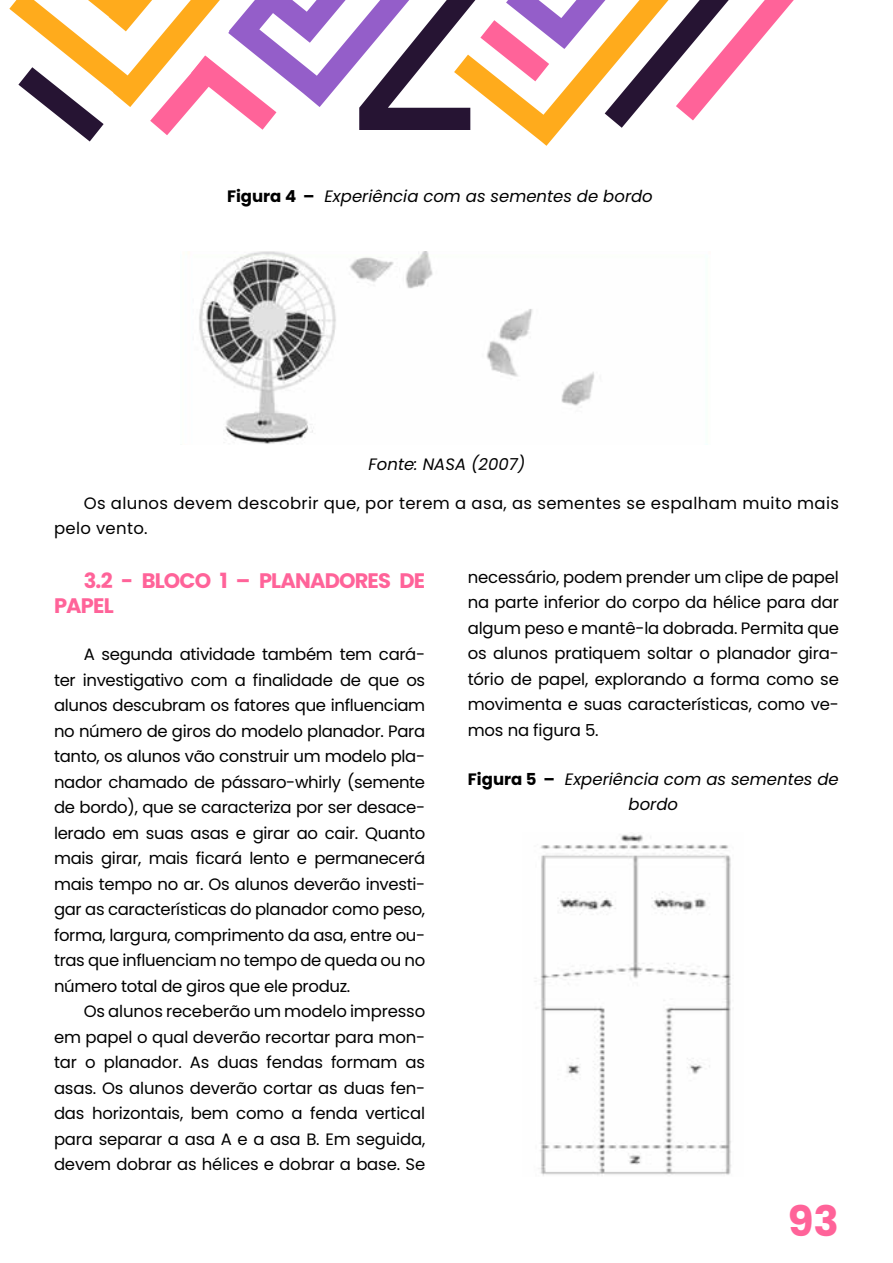
<style>
.page{position:relative;width:893px;height:1263px;background:#fff}
.page>*{position:absolute;margin:0;border:0;box-sizing:border-box;transform-origin:0 0}
.t1{font:700 42px "Poppins";color:#ff6399}
.t2{font:700 21px/25.5px "Poppins";letter-spacing:-.04em;color:#ff6399}
.t3{font:16.5px/25.5px "Poppins";letter-spacing:-.01em;color:#000;text-align:justify}
.t4{font:italic 16.5px/25.5px "Poppins";color:#000;text-align:center}
.t5{font:16.5px/25.5px "Poppins";letter-spacing:.02em;color:#000}
.s1{font-weight:700;font-style:normal}
</style>
<div class="page">
<svg style="left:527px;top:130px;width:33px;height:16px"></svg>
<svg style="left:9px;top:0;width:350px;height:141px"></svg>
<svg style="left:359px;top:0;width:203px;height:130px"></svg>
<svg style="left:480px;top:0;width:314px;height:128px"></svg>
<img style="left:199px;top:251px;width:396px;height:193px">
<img style="left:535px;top:834px;width:196px;height:342px">
<p class="t4" style="left:227px;top:183px;width:427px"><span class="s1">Figura 4 –</span> Experiência com as sementes de bordo</p>
<p class="t4" style="left:369px;top:451px;width:158px">Fonte: NASA (2007)</p>
<p class="t5" style="left:54px;top:490px;width:786px;text-indent:30px">Os alunos devem descobrir que, por terem a asa, as sementes se espalham muito mais pelo vento.</p>
<p class="t2" style="left:54px;top:568px;width:373px;text-indent:30px">3.2 - BLOCO 1 – PLANADORES DE<br>PAPEL</p>
<p class="t3" style="left:54px;top:642px;width:373px;text-indent:30px">A segunda atividade também tem cará&shy;ter investigativo com a finalidade de que os alunos descubram os fatores que influenciam no número de giros do modelo planador. Para tanto, os alunos vão construir um modelo pla&shy;nador chamado de pássaro-whirly (semente de bordo), que se caracteriza por ser desace&shy;lerado em suas asas e girar ao cair. Quanto mais girar, mais ficará lento e permanecerá mais tempo no ar. Os alunos deverão investi&shy;gar as características do planador como peso, forma, largura, comprimento da asa, entre ou&shy;tras que influenciam no tempo de queda ou no número total de giros que ele produz.</p>
<p class="t3" style="left:54px;top:999px;width:373px;text-indent:30px">Os alunos receberão um modelo impresso em papel o qual deverão recortar para mon&shy;tar o planador. As duas fendas formam as asas. Os alunos deverão cortar as duas fen&shy;das horizontais, bem como a fenda vertical para separar a asa A e a asa B. Em seguida, devem dobrar as hélices e dobrar a base. Se</p>
<p class="t3" style="left:468px;top:564px;width:373px">necessário, podem prender um clipe de papel na parte inferior do corpo da hélice para dar algum peso e mantê-la dobrada. Permita que os alunos pratiquem soltar o planador gira&shy;tório de papel, explorando a forma como se movimenta e suas características, como ve&shy;mos na figura 5.</p>
<p class="t4" style="left:468px;top:766px;width:372px"><span class="s1">Figura 5 –</span> Experiência com as sementes de bordo</p>
<h1 class="t1" style="left:788px;top:1197px;width:53px">93</h1>
</div>
